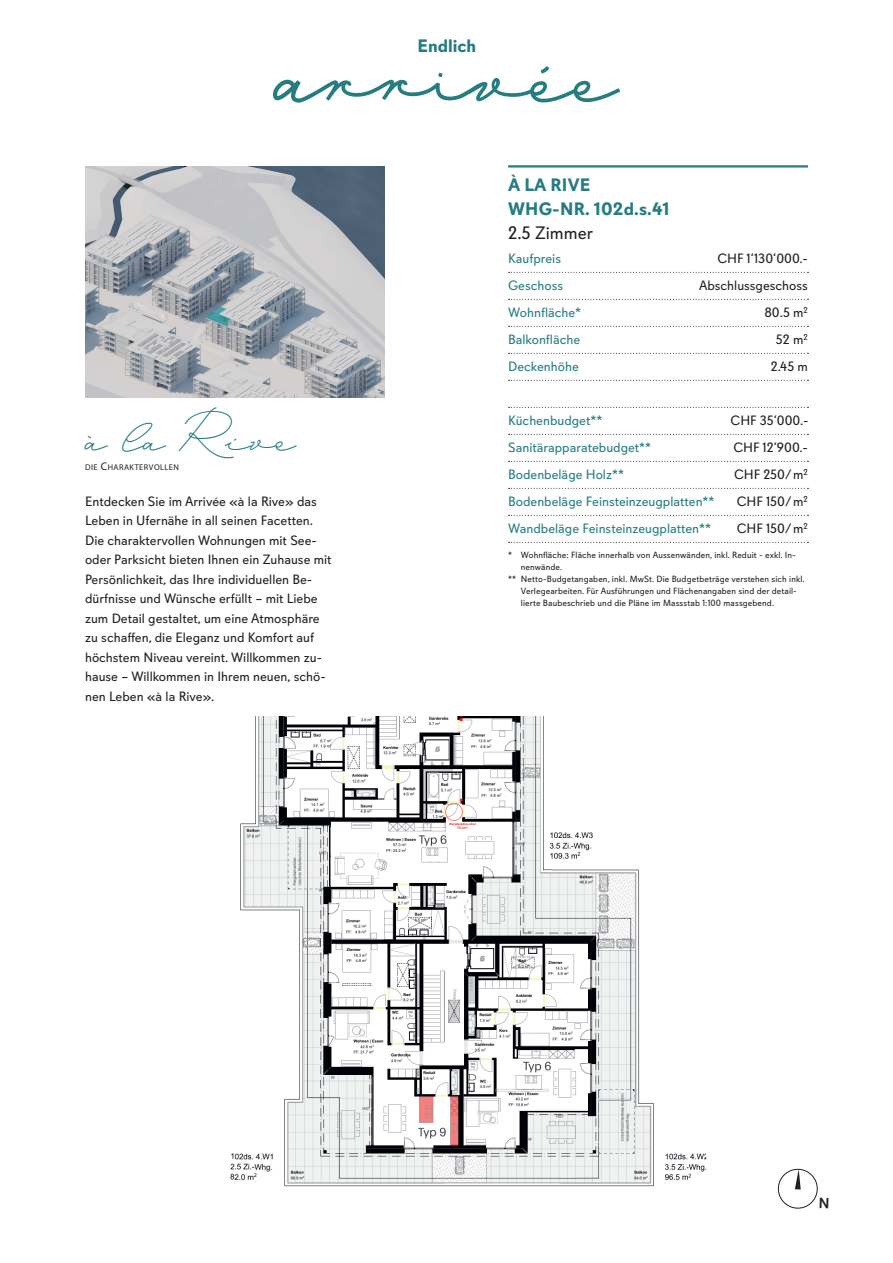
<style>
.page{position:relative;width:893px;height:1263px;background:#fff}
.page>*{position:absolute;margin:0;border:0;box-sizing:border-box;transform-origin:0 0}
.t1{font:40.5px "Mina";letter-spacing:-.005em;color:#257c81}
.t2{font:700 18px/24px "Davis Sans";letter-spacing:.01em;color:#257c81}
.t3{font:18px "Davis Sans";color:#231f20}
.t4{font:13.5px/19.5px "Davis Sans";color:#231f20}
.t5{font:13.5px "Davis Sans";color:#257c81}
.t6{font:9px "Davis Sans";letter-spacing:.01em;color:#231f20}
.t7{font:8.4px "Myriad Pro";letter-spacing:.055em;color:#231f20}
.s1{font-size:11.1px}
</style>
<div class="page">
<img style="left:85px;top:167px;width:300px;height:231px">
<img style="left:230px;top:716px;width:477px;height:471px">
<hr style="left:508px;top:165px;width:300px;height:3px;background:#257c81">
<svg style="left:509px;top:272px;width:299px;height:1px"></svg>
<svg style="left:509px;top:299px;width:299px;height:1px"></svg>
<svg style="left:509px;top:326px;width:299px;height:1px"></svg>
<svg style="left:509px;top:353px;width:299px;height:1px"></svg>
<svg style="left:509px;top:380px;width:299px;height:1px"></svg>
<svg style="left:509px;top:407px;width:299px;height:1px"></svg>
<svg style="left:509px;top:434px;width:299px;height:1px"></svg>
<svg style="left:509px;top:461px;width:299px;height:1px"></svg>
<svg style="left:509px;top:488px;width:299px;height:1px"></svg>
<svg style="left:509px;top:515px;width:299px;height:1px"></svg>
<svg style="left:509px;top:542px;width:299px;height:1px"></svg>
<svg style="left:273px;top:66px;width:347px;height:37px"></svg>
<svg style="left:777px;top:1168px;width:41px;height:41px"></svg>
<h1 class="t1" style="left:85px;top:411px;width:213px">à la Rive</h1>
<p class="t7" style="left:85px;top:462px;width:95px">DIE <span class="s1">C</span>HARAKTERVOLLEN</p>
<p class="t4" style="left:85px;top:491px;width:248px">Entdecken Sie im Arrivée «à la Rive» das Leben in Ufernähe in all seinen Facetten.<br>Die charaktervollen Wohnungen mit See&shy;oder Parksicht bieten Ihnen ein Zuhause mit Persönlichkeit, das Ihre individuellen Be&shy;dürfnisse und Wünsche erfüllt – mit Liebe zum Detail gestaltet, um eine Atmosphäre zu schaffen, die Eleganz und Komfort auf höchstem Niveau vereint. Willkommen zu&shy;hause – Willkommen in Ihrem neuen, schö&shy;nen Leben «à la Rive».</p>
<h2 class="t2" style="left:418px;top:34px;width:60px">Endlich</h2>
<h2 class="t2" style="left:508px;top:173px;width:163px">À LA RIVE<br>WHG-NR. 102d.s.41</h2>
<h2 class="t3" style="left:508px;top:222px;width:86px">2.5 Zimmer</h2>
<p class="t5" style="left:508px;top:251px;width:54px">Kaufpreis</p>
<p class="t4" style="left:717px;top:249px;width:92px">CHF 1‘130‘000.-</p>
<p class="t5" style="left:508px;top:278px;width:56px">Geschoss</p>
<p class="t4" style="left:699px;top:276px;width:110px">Abschlussgeschoss</p>
<p class="t5" style="left:508px;top:305px;width:74px">Wohnfläche*</p>
<p class="t4" style="left:764px;top:303px;width:45px">80.5 m<sup>2</sup></p>
<p class="t5" style="left:508px;top:332px;width:74px">Balkonfläche</p>
<p class="t4" style="left:776px;top:330px;width:33px">52 m<sup>2</sup></p>
<p class="t5" style="left:508px;top:359px;width:72px">Deckenhöhe</p>
<p class="t4" style="left:771px;top:357px;width:39px">2.45 m</p>
<p class="t5" style="left:508px;top:413px;width:96px">Küchenbudget**</p>
<p class="t4" style="left:731px;top:411px;width:79px">CHF 35‘000.-</p>
<p class="t5" style="left:508px;top:440px;width:145px">Sanitärapparatebudget**</p>
<p class="t4" style="left:733px;top:438px;width:76px">CHF 12‘900.-</p>
<p class="t5" style="left:508px;top:467px;width:117px">Bodenbeläge Holz**</p>
<p class="t4" style="left:734px;top:465px;width:75px">CHF 250/ m<sup>2</sup></p>
<p class="t5" style="left:508px;top:494px;width:208px">Bodenbeläge Feinsteinzeugplatten**</p>
<p class="t4" style="left:737px;top:492px;width:73px">CHF 150/ m<sup>2</sup></p>
<p class="t5" style="left:508px;top:521px;width:204px">Wandbeläge Feinsteinzeugplatten**</p>
<p class="t4" style="left:737px;top:519px;width:73px">CHF 150/ m<sup>2</sup></p>
<p class="t6" style="left:508px;top:550px;width:289px">* Wohnfläche: Fläche innerhalb von Aussenwänden, inkl. Reduit - exkl. In-</p>
<p class="t6" style="left:521px;top:561px;width:43px">nenwände.</p>
<p class="t6" style="left:508px;top:573px;width:298px">** Netto-Budgetangaben, inkl. MwSt. Die Budgetbeträge verstehen sich inkl.</p>
<p class="t6" style="left:521px;top:585px;width:277px">Verlegearbeiten. Für Ausführungen und Flächenangaben sind der detail-</p>
<p class="t6" style="left:521px;top:597px;width:255px">lierte Baubeschrieb und die Pläne im Massstab 1:100 massgebend.</p>
</div>
